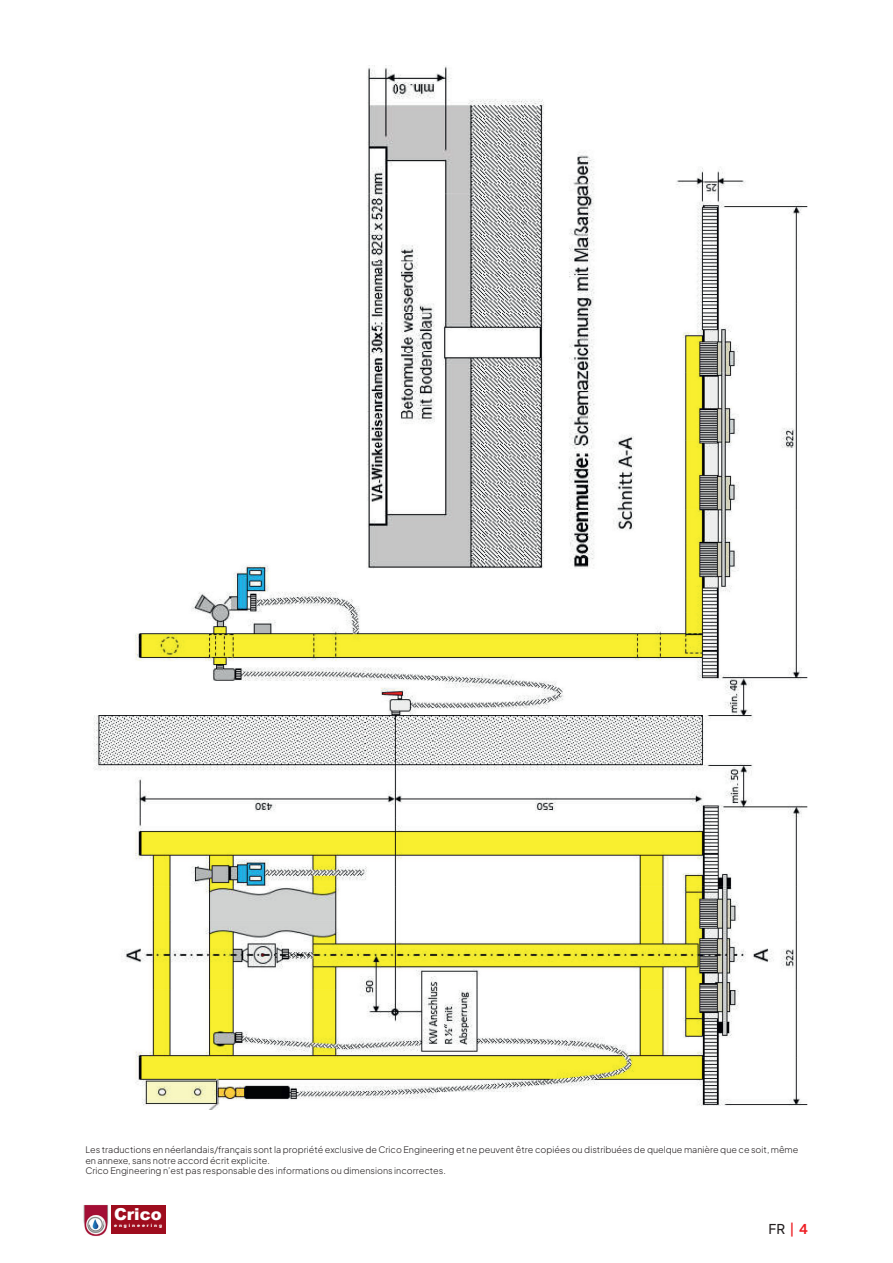
<style>
.page{position:relative;width:893px;height:1263px;background:#fff}
.page>*{position:absolute;margin:0;border:0;box-sizing:border-box;transform-origin:0 0}
.t1{font:900 16.5px "Arial";color:#fff}
.t2{font:500 13.5px "Plus Jakarta Sans";color:#231f20}
.t3{font:300 9px/10.8px "Plus Jakarta Sans";color:#231f20}
.t4{font:900 4.5px "Arial";letter-spacing:.43em;color:#fff}
.s1{color:#ee1d23}
.s2{font-weight:700;color:#ee1d23}
</style>
<div class="page">
<img style="left:93px;top:66px;width:715px;height:1043px">
<div style="left:111px;top:1205px;width:55px;height:29px;background:#9e0d1e"></div>
<img style="left:83px;top:1205px;width:26px;height:31px">
<p class="t3" style="left:85px;top:1143px;width:715px">Les traductions en néerlandais/français sont la propriété exclusive de Crico Engineering et ne peuvent être copiées ou distribuées de quelque manière que ce soit, même en annexe, sans notre accord écrit explicite.<br>Crico Engineering n’est pas responsable des informations ou dimensions incorrectes.</p>
<h1 class="t1" style="left:114px;top:1202px;width:49px">Crico</h1>
<p class="t4" style="left:114px;top:1222px;width:49px">engineering</p>
<h2 class="t2" style="left:769px;top:1217px;width:41px">FR <span class="s1">|</span> <span class="s2">4</span></h2>
</div>
